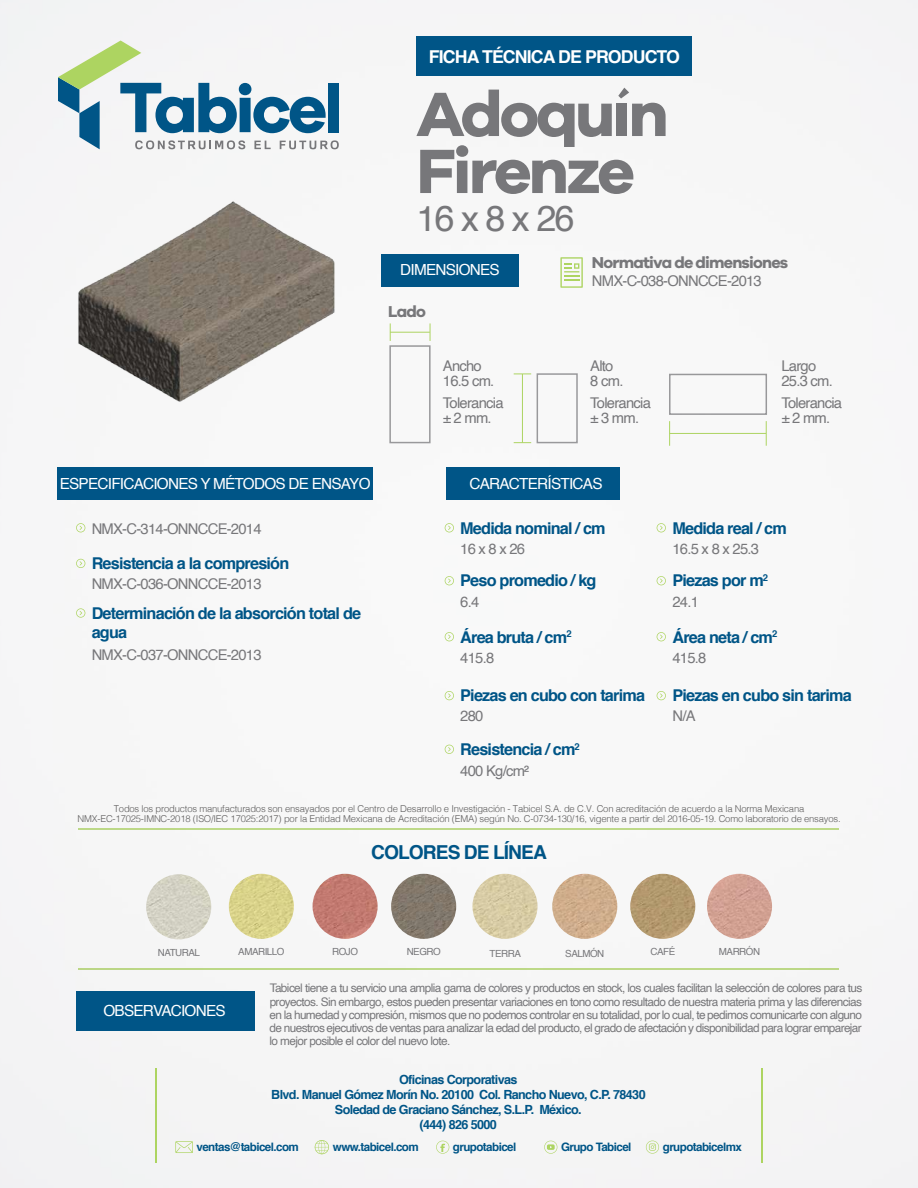
<style>
.page{position:relative;width:918px;height:1188px;background:#fff}
.page>*{position:absolute;margin:0;border:0;box-sizing:border-box;transform-origin:0 0}
.t1{font:700 64.5px "Galano Grotesque DEMO";letter-spacing:-.05em;color:#77777a}
.t2{font:36px "Helvetica";letter-spacing:.18em;color:#77777a}
.t3{font:700 19.2px "Helvetica";letter-spacing:-.05em;color:#005587}
.t4{font:700 17.7px "Helvetica";letter-spacing:-.05em;color:#fff}
.t5{font:700 16.2px/19.5px "Helvetica";letter-spacing:-.05em;color:#005587}
.t6{font:700 16.2px "Galano Grotesque DEMO";letter-spacing:-.05em;color:#77777a}
.t7{font:15.3px "Helvetica";letter-spacing:-.05em;color:#fff}
.t8{font:14.7px/14.7px "Helvetica";letter-spacing:-.05em;color:#77777a}
.t9{font:14.7px "Helvetica";letter-spacing:.18em;color:#77777a}
.t10{font:700 12.6px/15.1px "Helvetica";letter-spacing:-.05em;color:#005587;text-align:center}
.t11{font:11.85px/13.4px "Helvetica";letter-spacing:-.05em;color:#77777a;text-align:justify}
.t12{font:700 11.7px "Helvetica";letter-spacing:-.05em;color:#005587}
.t13{font:9.75px "Helvetica";letter-spacing:-.05em;color:#77777a}
.t14{font:300 9.45px/10.5px "Helvetica";letter-spacing:-.02em;color:#5d5c5c;text-align:center}
</style>
<div class="page">
<img style="left:0;top:0;width:918px;height:1188px">
<img style="left:66px;top:163px;width:303px;height:299px">
<svg style="left:560px;top:257px;width:23px;height:31px"></svg>
<svg style="left:76px;top:523px;width:9px;height:9px"></svg>
<svg style="left:445px;top:523px;width:9px;height:9px"></svg>
<svg style="left:445px;top:576px;width:9px;height:9px"></svg>
<svg style="left:445px;top:632px;width:9px;height:9px"></svg>
<svg style="left:445px;top:745px;width:9px;height:9px"></svg>
<svg style="left:445px;top:691px;width:9px;height:9px"></svg>
<svg style="left:657px;top:523px;width:9px;height:9px"></svg>
<svg style="left:657px;top:576px;width:9px;height:9px"></svg>
<svg style="left:657px;top:632px;width:9px;height:9px"></svg>
<svg style="left:657px;top:691px;width:9px;height:9px"></svg>
<svg style="left:76px;top:559px;width:9px;height:9px"></svg>
<svg style="left:76px;top:608px;width:9px;height:10px"></svg>
<svg style="left:416px;top:90px;width:196px;height:57px"></svg>
<div style="left:617px;top:104px;width:10px;height:32px;background:#77777a"></div>
<hr style="left:761px;top:1068px;width:2px;height:95px;background:#add461">
<hr style="left:155px;top:1068px;width:2px;height:95px;background:#add461">
<svg style="left:436px;top:1141px;width:13px;height:13px"></svg>
<svg style="left:315px;top:1140px;width:14px;height:14px"></svg>
<svg style="left:175px;top:1141px;width:18px;height:12px"></svg>
<svg style="left:544px;top:1141px;width:13px;height:13px"></svg>
<svg style="left:646px;top:1141px;width:13px;height:13px"></svg>
<svg style="left:390px;top:323px;width:1px;height:18px"></svg>
<svg style="left:430px;top:323px;width:1px;height:18px"></svg>
<hr style="left:390px;top:332px;width:40px;height:1px;background:#add461">
<svg style="left:514px;top:442px;width:17px;height:1px"></svg>
<svg style="left:514px;top:374px;width:17px;height:1px"></svg>
<hr style="left:522px;top:374px;width:1px;height:69px;background:#add461">
<svg style="left:669px;top:421px;width:1px;height:25px"></svg>
<svg style="left:766px;top:421px;width:1px;height:25px"></svg>
<hr style="left:670px;top:433px;width:96px;height:1px;background:#add461">
<svg style="left:618px;top:88px;width:48px;height:48px"></svg>
<img style="left:630px;top:874px;width:65px;height:65px;border-radius:33px">
<img style="left:391px;top:874px;width:65px;height:65px;border-radius:33px">
<img style="left:229px;top:874px;width:65px;height:65px;border-radius:33px">
<img style="left:313px;top:874px;width:65px;height:65px;border-radius:33px">
<img style="left:472px;top:874px;width:66px;height:65px;border-radius:33px">
<img style="left:552px;top:874px;width:65px;height:65px;border-radius:33px">
<img style="left:146px;top:874px;width:65px;height:65px;border-radius:33px">
<img style="left:707px;top:874px;width:65px;height:65px;border-radius:33px">
<svg style="left:58px;top:41px;width:281px;height:108px"></svg>
<div style="left:328px;top:83px;width:11px;height:49px;background:#005587"></div>
<div style="left:416px;top:36px;width:276px;height:40px;background:#005587"></div>
<div style="left:381px;top:254px;width:138px;height:32px;background:#005587"></div>
<div style="left:76px;top:991px;width:179px;height:39px;background:#005587"></div>
<div style="left:446px;top:467px;width:174px;height:32px;background:#005587"></div>
<div style="left:57px;top:467px;width:316px;height:32px;background:#005587"></div>
<h3 class="t4" style="left:429px;top:42px;width:253px">FICHA TÉCNICA DE PRODUCTO</h3>
<h1 class="t1" style="left:416px;top:143px;width:220px">Firenze</h1>
<h2 class="t2" style="left:416px;top:191px;width:160px">16x8x26</h2>
<p class="t7" style="left:400px;top:258px;width:101px">DIMENSIONES</p>
<h3 class="t6" style="left:388px;top:304px;width:39px">Lado</h3>
<h3 class="t6" style="left:592px;top:255px;width:198px">Normativa de dimensiones</h3>
<p class="t8" style="left:592px;top:274px;width:171px">NMX-C-038-ONNCCE-2013</p>
<p class="t8" style="left:443px;top:359px;width:53px">Ancho<br>16.5 cm.</p>
<p class="t8" style="left:590px;top:359px;width:35px">Alto<br>8 cm.</p>
<p class="t8" style="left:781px;top:359px;width:53px">Largo<br>25.3 cm.</p>
<p class="t8" style="left:443px;top:396px;width:62px">Tolerancia ± 2 mm.</p>
<p class="t8" style="left:590px;top:396px;width:62px">Tolerancia ± 3 mm.</p>
<p class="t8" style="left:781px;top:396px;width:62px">Tolerancia ± 2 mm.</p>
<p class="t7" style="left:60px;top:472px;width:312px">ESPECIFICACIONES Y MÉTODOS DE ENSAYO</p>
<p class="t7" style="left:469px;top:472px;width:135px">CARACTERÍSTICAS</p>
<p class="t8" style="left:92px;top:522px;width:171px">NMX-C-314-ONNCCE-2014</p>
<h3 class="t5" style="left:460px;top:518px;width:147px">Medida nominal / cm</h3>
<h3 class="t5" style="left:672px;top:518px;width:116px">Medida real / cm</h3>
<p class="t9" style="left:460px;top:537px;width:66px">16x8x26</p>
<p class="t8" style="left:672px;top:542px;width:88px">16.5 x 8 x 25.3</p>
<h3 class="t5" style="left:92px;top:554px;width:199px">Resistencia a la compresión</h3>
<p class="t8" style="left:92px;top:577px;width:171px">NMX-C-036-ONNCCE-2013</p>
<h3 class="t5" style="left:92px;top:604px;width:271px">Determinación de la absorción total de agua</h3>
<p class="t8" style="left:92px;top:648px;width:171px">NMX-C-037-ONNCCE-2013</p>
<h3 class="t5" style="left:460px;top:571px;width:138px">Peso promedio / kg</h3>
<h3 class="t5" style="left:672px;top:571px;width:97px">Piezas por m<sup>2</sup></h3>
<p class="t8" style="left:460px;top:595px;width:21px">6.4</p>
<p class="t8" style="left:672px;top:595px;width:28px">24.1</p>
<h3 class="t5" style="left:460px;top:628px;width:113px">Área bruta / cm<sup>2</sup></h3>
<h3 class="t5" style="left:672px;top:628px;width:106px">Área neta / cm<sup>2</sup></h3>
<p class="t8" style="left:460px;top:651px;width:36px">415.8</p>
<p class="t8" style="left:672px;top:651px;width:36px">415.8</p>
<h3 class="t5" style="left:460px;top:686px;width:186px">Piezas en cubo con tarima</h3>
<h3 class="t5" style="left:672px;top:686px;width:181px">Piezas en cubo sin tarima</h3>
<p class="t8" style="left:460px;top:709px;width:25px">280</p>
<p class="t8" style="left:672px;top:709px;width:25px">N/A</p>
<h3 class="t5" style="left:460px;top:740px;width:121px">Resistencia / cm<sup>2</sup></h3>
<p class="t8" style="left:460px;top:764px;width:70px">400 Kg/cm²</p>
<p class="t14" style="left:78px;top:803px;width:765px">Todos los productos manufacturados son ensayados por el Centro de Desarrollo e Investigación - Tabicel S.A. de C.V. Con acreditación de acuerdo a la Norma Mexicana<br>NMX-EC-17025-IMNC-2018 (ISO/IEC 17025:2017) por la Entidad Mexicana de Acreditación (EMA) según No. C-0734-130/16, vigente a partir del 2016-05-19. Como laboratorio de ensayos.</p>
<h3 class="t3" style="left:371px;top:836px;width:177px">COLORES DE LÍNEA</h3>
<p class="t13" style="left:158px;top:945px;width:44px">NATURAL</p>
<p class="t13" style="left:238px;top:945px;width:48px">AMARILLO</p>
<p class="t13" style="left:332px;top:945px;width:27px">ROJO</p>
<p class="t13" style="left:407px;top:945px;width:36px">NEGRO</p>
<p class="t13" style="left:490px;top:946px;width:33px">TERRA</p>
<p class="t13" style="left:565px;top:946px;width:40px">SALMÓN</p>
<p class="t13" style="left:651px;top:945px;width:26px">CAFÉ</p>
<p class="t13" style="left:719px;top:945px;width:43px">MARRÓN</p>
<p class="t7" style="left:103px;top:999px;width:124px">OBSERVACIONES</p>
<p class="t11" style="left:270px;top:982px;width:594px">Tabicel tiene a tu servicio una amplia gama de colores y productos en stock, los cuales facilitan la selección de colores para tus proyectos. Sin embargo, estos pueden presentar variaciones en tono como resultado de nuestra materia prima y las diferencias en la humedad y compresión, mismos que no podemos controlar en su totalidad, por lo cual, te pedimos comunicarte con alguno de nuestros ejecutivos de ventas para analizar la edad del producto, el grado de afectación y disponibilidad para lograr emparejar lo mejor posible el color del nuevo lote.</p>
<p class="t10" style="left:271px;top:1072px;width:376px">Oficinas Corporativas<br>Blvd. Manuel Gómez Morín No. 20100 Col. Rancho Nuevo, C.P. 78430<br>Soledad de Graciano Sánchez, S.L.P. México.<br>(444) 826 5000</p>
<p class="t12" style="left:197px;top:1137px;width:104px">ventas@tabicel.com</p>
<p class="t12" style="left:333px;top:1137px;width:87px">www.tabicel.com</p>
<p class="t12" style="left:453px;top:1137px;width:65px">grupotabicel</p>
<p class="t12" style="left:561px;top:1137px;width:72px">Grupo Tabicel</p>
<p class="t12" style="left:663px;top:1137px;width:81px">grupotabicelmx</p>
</div>
